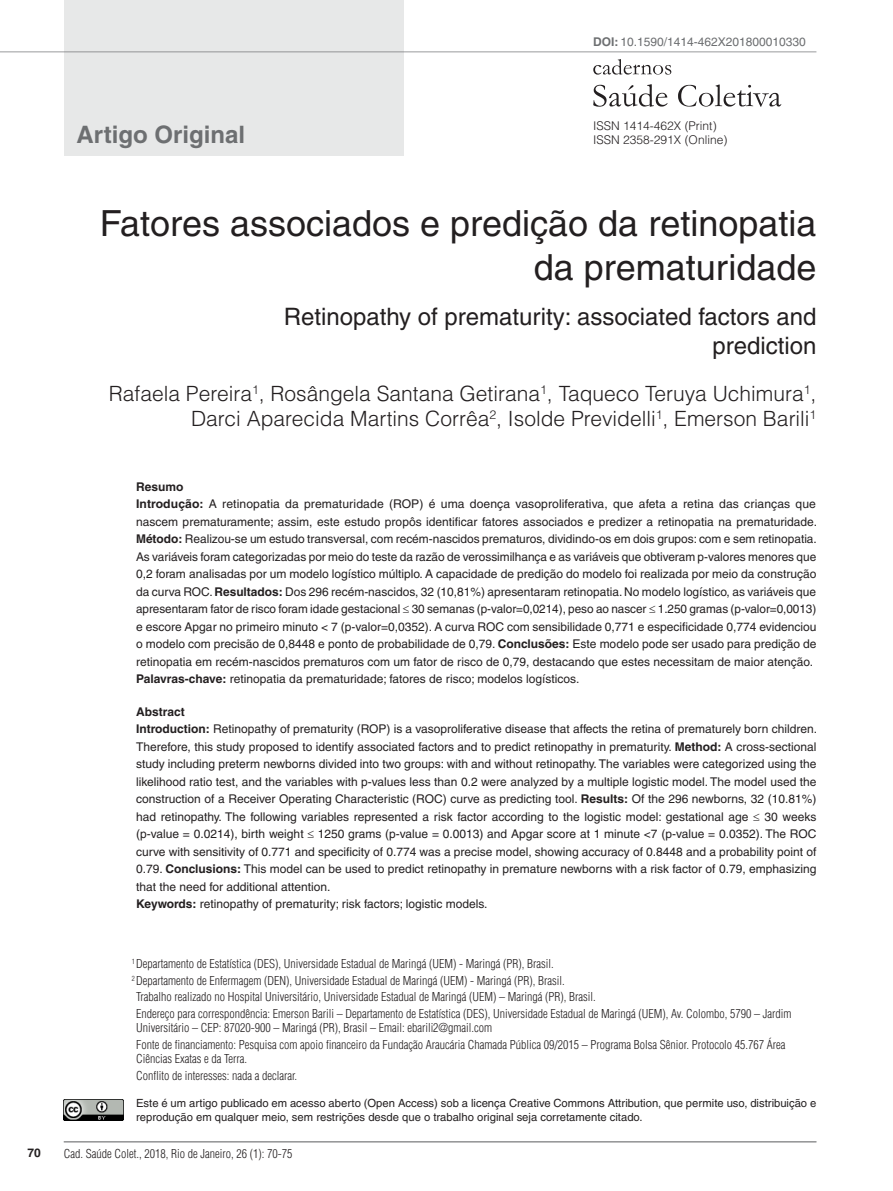
<style>
.page{position:relative;width:893px;height:1191px;background:#fff}
.page>*{position:absolute;margin:0;border:0;box-sizing:border-box;transform-origin:0 0}
.ArticleTitle{font:36px/43.2px "Helvetica";color:#231f20;text-align:right}
.ArticleTitle-Trans1{font:24px/28.8px "Helvetica";color:#231f20;text-align:right}
.t1{font:700 24px "Helvetica";color:#6d6f71}
.Authors{font:300 21px/25.2px "Helvetica";color:#231f20;text-align:right}
.Abstract{font:12px/17.5px "Helvetica";color:#231f20;text-align:justify}
.Abstract-Trans1{font:12px/17.5px "Helvetica";color:#231f20;text-align:justify}
.Correspondence{font:300 condensed 12px/14.4px "Helvetica";color:#231f20}
.Affiliations{font:300 condensed 12px "Helvetica";color:#231f20}
.fnFinancial-disclosu{font:300 condensed 12px/14.4px "Helvetica";color:#231f20}
.fnArticleOther{font:300 condensed 12px "Helvetica";color:#231f20}
.Keywords{font:12px "Helvetica";color:#231f20}
.Keywords-Trans1{font:12px "Helvetica";color:#231f20}
.t2{font:300 12px/14.4px "Helvetica";color:#231f20}
.fnConflict{font:300 condensed 12px "Helvetica";color:#231f20}
.t3{font:12px "Helvetica";color:#6d6f71}
.AbstractTitle-Trans1{font:700 12px "Helvetica";color:#231f20}
.AbstractTitle{font:700 12px "Helvetica";color:#231f20}
.t4{font:11.25px/13.5px "Helvetica";color:#231f20}
.s1{font-weight:700}
</style>
<div class="page">
<div style="left:64px;top:0;width:339px;height:156px;background:#e7e8e8"></div>
<hr style="left:0;top:51px;width:816px;height:1px;background:#6d6f71">
<hr style="left:64px;top:1141px;width:752px;height:1px;background:#6d6f71">
<svg style="left:593px;top:59px;width:78px;height:16px"></svg>
<svg style="left:593px;top:84px;width:188px;height:23px"></svg>
<img style="left:64px;top:1099px;width:59px;height:21px">
<h2 class="t1" style="left:77px;top:120px;width:170px">Artigo Original</h2>
<p class="t3" style="left:593px;top:34px;width:214px"><span class="s1">DOI:</span> 10.1590/1414-462X201800010330</p>
<p class="t2" style="left:593px;top:118px;width:136px">ISSN 1414-462X (Print)<br>ISSN 2358-291X (Online)</p>
<p class="ArticleTitle" style="left:100px;top:202px;width:718px">Fatores associados e predição da retinopatia da prematuridade</p>
<p class="ArticleTitle-Trans1" style="left:284px;top:302px;width:534px">Retinopathy of prematurity: associated factors and prediction</p>
<p class="Authors" style="left:109px;top:380px;width:709px">Rafaela Pereira<sup>1</sup>, Rosângela Santana Getirana<sup>1</sup>, Taqueco Teruya Uchimura<sup>1</sup>,<br>Darci Aparecida Martins Corrêa<sup>2</sup>, Isolde Previdelli<sup>1</sup>, Emerson Barili<sup>1</sup></p>
<p class="AbstractTitle" style="left:136px;top:479px;width:49px">Resumo</p>
<p class="Abstract" style="left:136px;top:495px;width:682px"><span class="s1">Introdução:</span> A retinopatia da prematuridade (ROP) é uma doença vasoproliferativa, que afeta a retina das crianças que nascem prematuramente; assim, este estudo propôs identificar fatores associados e predizer a retinopatia na prematuridade.<br><span class="s1">Método:</span> Realizou-se um estudo transversal, com recém-nascidos prematuros, dividindo-os em dois grupos: com e sem retinopatia.<br>As variáveis foram categorizadas por meio do teste da razão de verossimilhança e as variáveis que obtiveram p-valores menores que 0,2 foram analisadas por um modelo logístico múltiplo. A capacidade de predição do modelo foi realizada por meio da construção da curva ROC. <span class="s1">Resultados:</span> Dos 296 recém-nascidos, 32 (10,81%) apresentaram retinopatia. No modelo logístico, as variáveis que apresentaram fator de risco foram idade gestacional ≤ 30 semanas (p-valor=0,0214), peso ao nascer ≤ 1.250 gramas (p-valor=0,0013) e escore Apgar no primeiro minuto &lt; 7 (p-valor=0,0352). A curva ROC com sensibilidade 0,771 e especificidade 0,774 evidenciou o modelo com precisão de 0,8448 e ponto de probabilidade de 0,79. <span class="s1">Conclusões:</span> Este modelo pode ser usado para predição de retinopatia em recém-nascidos prematuros com um fator de risco de 0,79, destacando que estes necessitam de maior atenção.</p>
<p class="Keywords" style="left:136px;top:672px;width:445px"><span class="s1">Palavras-chave:</span> retinopatia da prematuridade; fatores de risco; modelos logísticos.</p>
<p class="AbstractTitle-Trans1" style="left:136px;top:704px;width:50px">Abstract</p>
<p class="Abstract-Trans1" style="left:136px;top:720px;width:683px"><span class="s1">Introduction:</span> Retinopathy of prematurity (ROP) is a vasoproliferative disease that affects the retina of prematurely born children.<br>Therefore, this study proposed to identify associated factors and to predict retinopathy in prematurity. <span class="s1">Method:</span> A cross-sectional study including preterm newborns divided into two groups: with and without retinopathy. The variables were categorized using the likelihood ratio test, and the variables with p-values less than 0.2 were analyzed by a multiple logistic model. The model used the construction of a Receiver Operating Characteristic (ROC) curve as predicting tool. <span class="s1">Results:</span> Of the 296 newborns, 32 (10.81%) had retinopathy. The following variables represented a risk factor according to the logistic model: gestational age ≤ 30 weeks (p-value = 0.0214), birth weight ≤ 1250 grams (p-value = 0.0013) and Apgar score at 1 minute &lt;7 (p-value = 0.0352). The ROC curve with sensitivity of 0.771 and specificity of 0.774 was a precise model, showing accuracy of 0.8448 and a probability point of 0.79. <span class="s1">Conclusions:</span> This model can be used to predict retinopathy in premature newborns with a risk factor of 0.79, emphasizing that the need for additional attention.</p>
<p class="Keywords-Trans1" style="left:136px;top:897px;width:353px"><span class="s1">Keywords:</span> retinopathy of prematurity; risk factors; logistic models.</p>
<p class="Affiliations" style="left:132px;top:956px;width:423px"><sup>1</sup> Departamento de Estatística (DES), Universidade Estadual de Maringá (UEM) - Maringá (PR), Brasil.</p>
<p class="Affiliations" style="left:132px;top:972px;width:434px"><sup>2</sup> Departamento de Enfermagem (DEN), Universidade Estadual de Maringá (UEM) - Maringá (PR), Brasil.</p>
<p class="fnArticleOther" style="left:136px;top:989px;width:461px">Trabalho realizado no Hospital Universitário, Universidade Estadual de Maringá (UEM) – Maringá (PR), Brasil.</p>
<p class="Correspondence" style="left:136px;top:1006px;width:657px">Endereço para correspondência: Emerson Barili – Departamento de Estatística (DES), Universidade Estadual de Maringá (UEM), Av. Colombo, 5790 – Jardim<br>Universitário – CEP: 87020-900 – Maringá (PR), Brasil – Email: ebarili2@gmail.com</p>
<p class="fnFinancial-disclosu" style="left:136px;top:1037px;width:651px">Fonte de financiamento: Pesquisa com apoio financeiro da Fundação Araucária Chamada Pública 09/2015 – Programa Bolsa Sênior. Protocolo 45.767 Área<br>Ciências Exatas e da Terra.</p>
<p class="fnConflict" style="left:136px;top:1067px;width:163px">Conflito de interesses: nada a declarar.</p>
<p class="t4" style="left:136px;top:1096px;width:682px">Este é um artigo publicado em acesso aberto (Open Access) sob a licença Creative Commons Attribution, que permite uso, distribuição e reprodução em qualquer meio, sem restrições desde que o trabalho original seja corretamente citado.</p>
<p class="AbstractTitle-Trans1" style="left:27px;top:1145px;width:15px">70</p>
<p class="Correspondence" style="left:64px;top:1146px;width:230px">Cad. Saúde Colet., 2018, Rio de Janeiro, 26 (1): 70-75</p>
</div>
